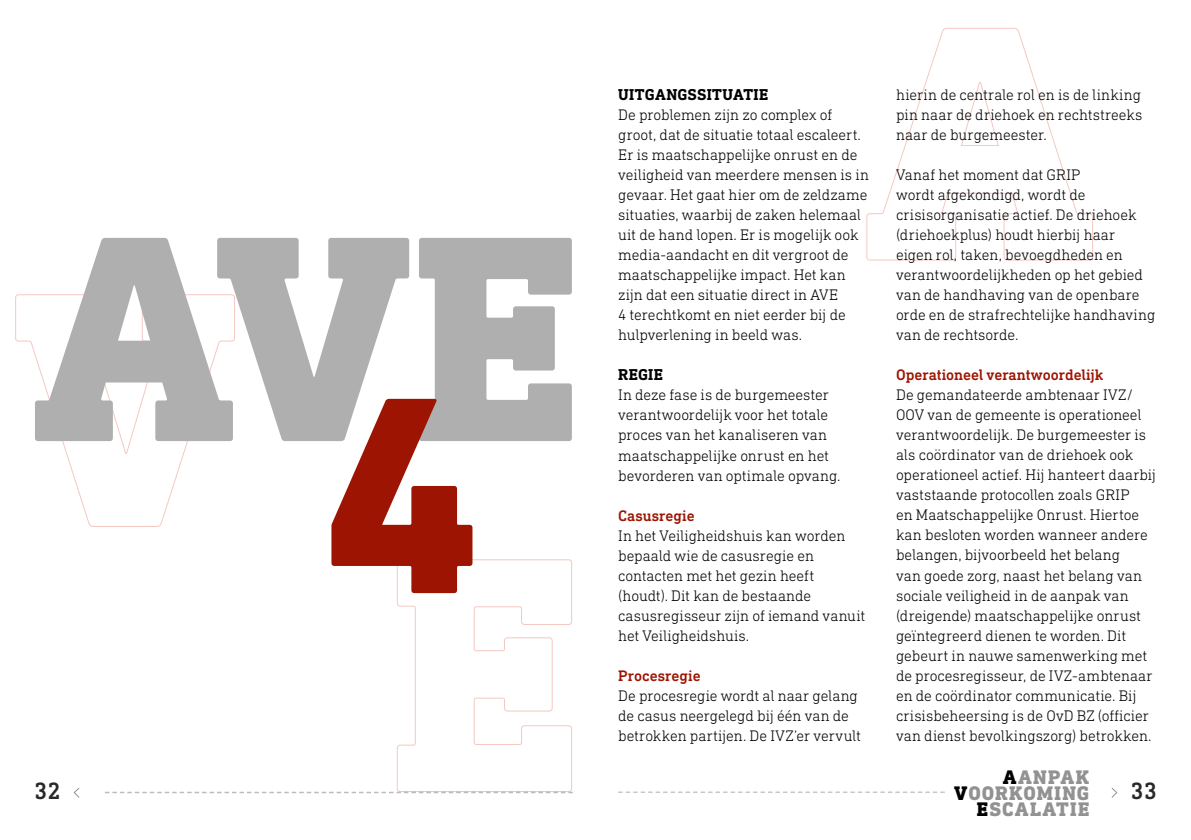
<style>
.page{position:relative;width:1191px;height:840px;background:#fff}
.page>*{position:absolute;margin:0;border:0;box-sizing:border-box;transform-origin:0 0}
.t1{font:500 24px "DIN Next Slab Pro";color:#282828}
.t2{font:800 20px/16px "DIN Next Slab Pro";letter-spacing:.06em;color:#929292;text-align:right}
.t3{font:700 16px "DIN Next Slab Pro";letter-spacing:.03em;color:#000}
.t4{font:300 15.6px/20px "DIN Next Slab Pro";color:#000}
.t5{font:500 15.6px "DIN Next Slab Pro";color:#9d1502}
.s1{color:#000}
</style>
<div class="page">
<svg style="left:73px;top:788px;width:7px;height:10px"></svg>
<svg style="left:1111px;top:788px;width:7px;height:10px"></svg>
<svg style="left:618px;top:791px;width:327px;height:1px"></svg>
<svg style="left:105px;top:791px;width:468px;height:1px"></svg>
<svg style="left:397px;top:559px;width:175px;height:232px"></svg>
<svg style="left:15px;top:294px;width:173px;height:232px"></svg>
<svg style="left:866px;top:28px;width:227px;height:232px"></svg>
<svg style="left:35px;top:238px;width:537px;height:203px;fill:#afafaf"></svg>
<svg style="left:331px;top:398px;width:141px;height:194px"></svg>
<h1 class="t1" style="left:34px;top:776px;width:28px">32</h1>
<p class="t3" style="left:618px;top:85px;width:38px">UITGANGSSI</p>
<p class="t3" style="left:712px;top:85px;width:50px">TUATIE</p>
<p class="t4" style="left:618px;top:105px;width:252px">De problemen zijn zo complex of groot, dat de situatie totaal escaleert.<br>Er is maatschappelijke onrust en de veiligheid van meerdere mensen is in gevaar. Het gaat hier om de zeldzame situaties, waarbij de zaken helemaal uit de hand lopen. Er is mogelijk ook media-aandacht en dit vergroot de maatschappelijke impact. Het kan zijn dat een situatie direct in AVE<br>4 terechtkomt en niet eerder bij de hulpverlening in beeld was.</p>
<p class="t3" style="left:618px;top:365px;width:10px">REGIE</p>
<p class="t4" style="left:618px;top:385px;width:224px">In deze fase is de burgemeester verantwoordelijk voor het totale proces van het kanaliseren van maatschappelijke onrust en het bevorderen van optimale opvang.</p>
<p class="t5" style="left:618px;top:506px;width:78px">Casusregie</p>
<p class="t4" style="left:618px;top:525px;width:248px">In het Veiligheidshuis kan worden bepaald wie de casusregie en contacten met het gezin heeft (houdt). Dit kan de bestaande casusregisseur zijn of iemand vanuit het Veiligheidshuis.</p>
<p class="t5" style="left:618px;top:666px;width:84px">Procesregie</p>
<p class="t4" style="left:618px;top:684px;width:244px">De procesregie wordt al naar gelang de casus neergelegd bij één van de betrokken partijen. De IVZ’er vervult</p>
<p class="t4" style="left:896px;top:84px;width:248px;text-align:justify">hierin de centrale rol en is de linking pin naar de driehoek en rechtstreeks naar de burgemeester.</p>
<p class="t4" style="left:896px;top:164px;width:261px">Vanaf het moment dat GRIP<br>wordt afgekondigd, wordt de crisisorganisatie actief. De driehoek (driehoekplus) houdt hierbij haar eigen rol, taken, bevoegdheden en verantwoordelijkheden op het gebied van de handhaving van de openbare orde en de strafrechtelijke handhaving van de rechtsorde.</p>
<p class="t5" style="left:896px;top:366px;width:208px">Operationeel verantwoordelijk</p>
<p class="t4" style="left:896px;top:384px;width:261px">De gemandateerde ambtenaar IVZ/ OOV van de gemeente is operationeel verantwoordelijk. De burgemeester is als coördinator van de driehoek ook operationeel actief. Hij hanteert daarbij vaststaande protocollen zoals GRIP<br>en Maatschappelijke Onrust. Hiertoe kan besloten worden wanneer andere belangen, bijvoorbeeld het belang<br>van goede zorg, naast het belang van sociale veiligheid in de aanpak van (dreigende) maatschappelijke onrust geïntegreerd dienen te worden. Dit gebeurt in nauwe samenwerking met de procesregisseur, de IVZ-ambtenaar en de coördinator communicatie. Bij crisisbeheersing is de OvD BZ (officier van dienst bevolkingszorg) betrokken.</p>
<p class="t2" style="left:954px;top:768px;width:137px"><span class="s1">A</span>ANPAK<br><span class="s1">V</span>OORKOMING<br><span class="s1">E</span>SCALATIE</p>
<h1 class="t1" style="left:1130px;top:776px;width:28px">33</h1>
</div>
